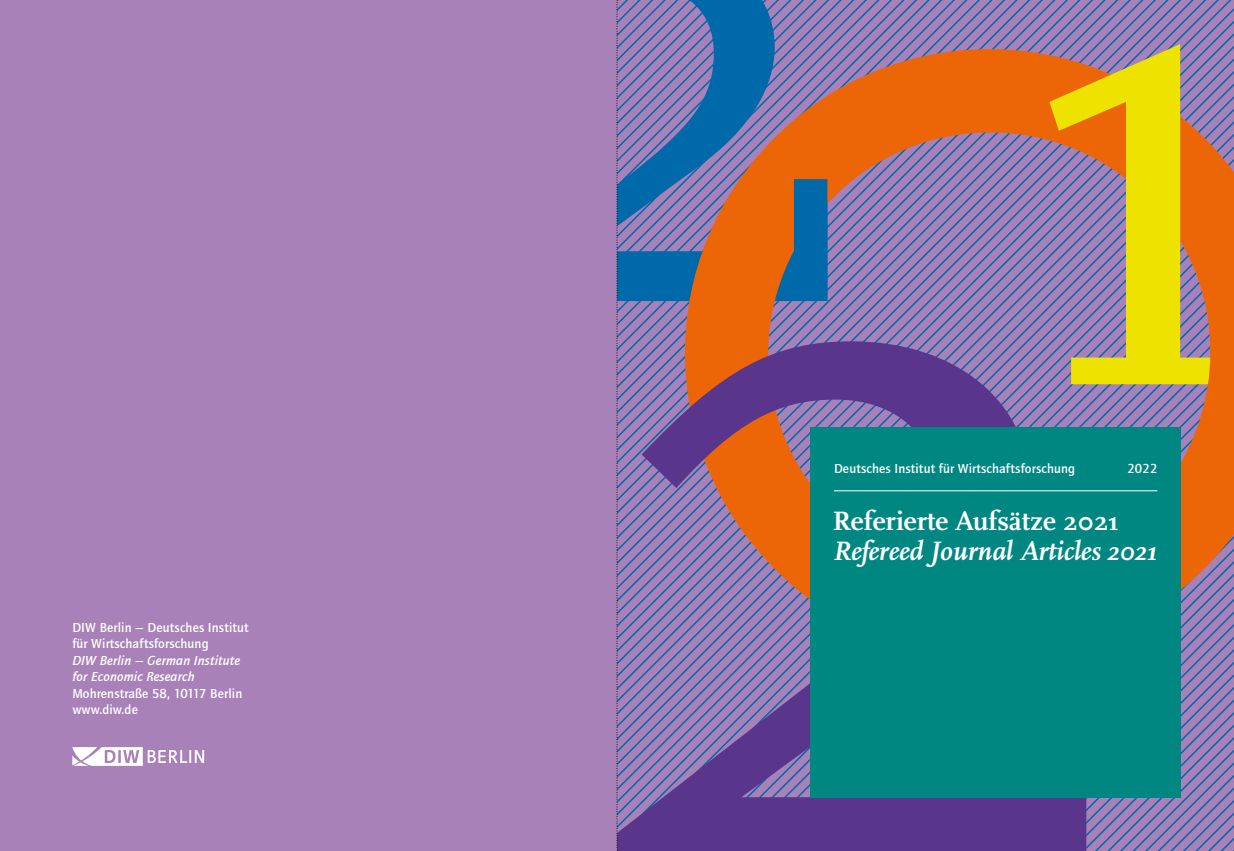
<style>
.page{position:relative;width:1234px;height:851px;background:#fff}
.page>*{position:absolute;margin:0;border:0;box-sizing:border-box;transform-origin:0 0}
.t1{font:italic 700 27.75px "Scala Pro";letter-spacing:-.005em;color:#fff}
.t2{font:700 27.75px "Scala Pro";color:#fff}
.t3{font:500 13.5px/16.5px "Quay Sans ITC Std";letter-spacing:.01em;color:#fff}
.t4{font:italic 500 13.5px/16.5px "Quay Sans ITC Std";letter-spacing:.01em;color:#fff}
</style>
<div class="page">
<svg style="left:1086px;top:685px;width:147px;height:165px"></svg>
<svg style="left:618px;top:0;width:209px;height:301px"></svg>
<svg style="left:654px;top:19px;width:579px;height:666px"></svg>
<svg style="left:618px;top:341px;width:468px;height:509px"></svg>
<div style="left:793px;top:179px;width:34px;height:122px;background:#0069aa"></div>
<div style="left:0;top:0;width:617px;height:850px;background:#a881b9"></div>
<svg style="left:72px;top:747px;width:132px;height:18px"></svg>
<svg style="left:1049px;top:44px;width:184px;height:340px"></svg>
<svg style="left:1195px;top:259px;width:38px;height:210px"></svg>
<div style="left:810px;top:427px;width:370px;height:370px;background:#008782"></div>
<hr style="left:833px;top:490px;width:324px;height:1px;background:#fff">
<svg style="left:616px;top:0;width:2px;height:851px"></svg>
<p class="t3" style="left:72px;top:619px;width:178px">DIW Berlin — Deutsches Institut für Wirtschaftsforschung</p>
<p class="t4" style="left:72px;top:652px;width:169px">DIW Berlin — German Institute for Economic Research</p>
<p class="t3" style="left:72px;top:685px;width:171px">Mohrenstraße 58, 10117 Berlin www.diw.de</p>
<p class="t3" style="left:833px;top:460px;width:243px">Deutsches Institut für Wirtschaftsforschung</p>
<p class="t3" style="left:1127px;top:460px;width:31px">2022</p>
<h1 class="t2" style="left:832px;top:500px;width:288px">Referierte Aufsätze 2021</h1>
<h1 class="t1" style="left:832px;top:530px;width:325px">Refereed Journal Articles 2021</h1>
</div>
